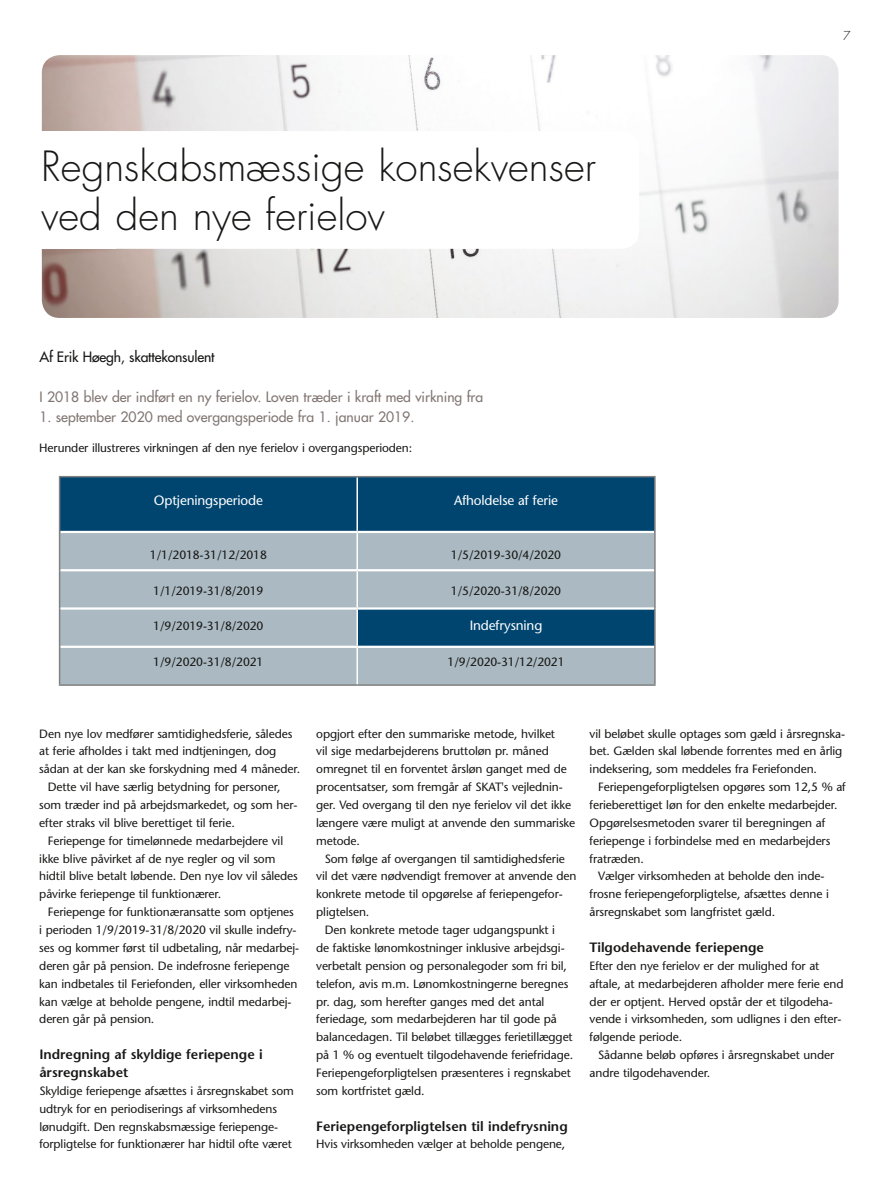
<style>
.page{position:relative;width:893px;height:1191px;background:#fff}
.page>*{position:absolute;margin:0;border:0;box-sizing:border-box;transform-origin:0 0}
.t1{font:300 40.5px/49.5px "Futura";color:#181716}
.t2{font:13.95px "Futura";color:#827773}
.t3{font:13.95px "Futura";letter-spacing:-.01em;color:#181716}
.t4{font:600 13.5px/18px "Stone Sans";color:#181716}
.t5{font:13.5px "Stone Sans";letter-spacing:-.01em;color:#fff}
.t6{font:12px/17.9px "Stone Sans";letter-spacing:-.01em;color:#181716}
.t7{font:300 12px "Futura";color:#181716}
</style>
<div class="page">
<img style="left:42px;top:55px;width:797px;height:263px">
<div style="left:60px;top:477px;width:594px;height:54px;background:#004570"></div>
<svg style="left:60px;top:533px;width:594px;height:151px;background:#96acb8"></svg>
<hr style="left:356px;top:477px;width:2px;height:54px;background:#fff">
<hr style="left:356px;top:533px;width:2px;height:36px;background:#fff">
<hr style="left:356px;top:571px;width:2px;height:36px;background:#fff">
<hr style="left:356px;top:609px;width:2px;height:36px;background:#fff">
<hr style="left:356px;top:648px;width:2px;height:36px;background:#fff">
<hr style="left:60px;top:569px;width:297px;height:2px;background:#fff">
<hr style="left:60px;top:607px;width:297px;height:2px;background:#fff">
<hr style="left:60px;top:645px;width:297px;height:3px;background:#fff">
<hr style="left:357px;top:569px;width:297px;height:2px;background:#fff">
<hr style="left:357px;top:607px;width:297px;height:2px;background:#fff">
<hr style="left:357px;top:645px;width:297px;height:3px;background:#fff">
<hr style="left:59px;top:476px;width:298px;height:1px;background:#808080">
<hr style="left:59px;top:477px;width:1px;height:55px;background:#808080">
<hr style="left:357px;top:476px;width:299px;height:1px;background:#808080">
<hr style="left:654px;top:477px;width:2px;height:55px;background:#808080">
<hr style="left:59px;top:532px;width:1px;height:38px;background:#808080">
<hr style="left:654px;top:532px;width:2px;height:38px;background:#808080">
<hr style="left:59px;top:570px;width:1px;height:38px;background:#808080">
<hr style="left:654px;top:570px;width:2px;height:38px;background:#808080">
<hr style="left:59px;top:608px;width:1px;height:39px;background:#808080">
<hr style="left:654px;top:608px;width:2px;height:39px;background:#808080">
<hr style="left:59px;top:647px;width:1px;height:37px;background:#808080">
<hr style="left:654px;top:647px;width:2px;height:37px;background:#808080">
<hr style="left:59px;top:684px;width:298px;height:2px;background:#808080">
<hr style="left:357px;top:684px;width:299px;height:2px;background:#808080">
<div style="left:0;top:131px;width:116px;height:118px;background:#fff"></div>
<div style="left:41px;top:131px;width:598px;height:118px;background:#fff;border-radius:18px"></div>
<p class="t1" style="left:41px;top:142px;width:556px">Regnskabsmæssige konsekvenser ved den nye ferielov</p>
<p class="t3" style="left:39px;top:348px;width:177px">Af Erik Høegh, skattekonsulent</p>
<p class="t2" style="left:39px;top:388px;width:445px">I 2018 blev der indført en ny ferielov. Loven træder i kraft med virkning fra</p>
<p class="t2" style="left:39px;top:408px;width:377px">1. september 2020 med overgangsperiode fra 1. januar 2019.</p>
<p class="t6" style="left:39px;top:438px;width:374px">Herunder illustreres virkningen af den nye ferielov i overgangsperioden:</p>
<p class="t5" style="left:154px;top:492px;width:111px">Optjeningsperiode</p>
<p class="t5" style="left:454px;top:492px;width:105px">Afholdelse af ferie</p>
<p class="t6" style="left:150px;top:546px;width:118px">1/1/2018-31/12/2018</p>
<p class="t6" style="left:451px;top:546px;width:112px">1/5/2019-30/4/2020</p>
<p class="t6" style="left:153px;top:581px;width:112px">1/1/2019-31/8/2019</p>
<p class="t6" style="left:451px;top:581px;width:112px">1/5/2020-31/8/2020</p>
<p class="t6" style="left:153px;top:617px;width:112px">1/9/2019-31/8/2020</p>
<p class="t5" style="left:470px;top:617px;width:74px">Indefrysning</p>
<p class="t6" style="left:153px;top:653px;width:112px">1/9/2020-31/8/2021</p>
<p class="t6" style="left:448px;top:653px;width:118px">1/9/2020-31/12/2021</p>
<p class="t7" style="left:843px;top:28px;width:9px">7</p>
<p class="t6" style="left:39px;top:724px;width:254px">Den nye lov medfører samtidighedsferie, således</p>
<p class="t6" style="left:39px;top:742px;width:238px">at ferie afholdes i takt med indtjeningen, dog</p>
<p class="t6" style="left:39px;top:760px;width:262px">sådan at der kan ske forskydning med 4 måneder.</p>
<p class="t6" style="left:48px;top:778px;width:234px">Dette vil have særlig betydning for personer,</p>
<p class="t6" style="left:39px;top:796px;width:260px">som træder ind på arbejdsmarkedet, og som her-</p>
<p class="t6" style="left:39px;top:813px;width:197px">efter straks vil blive berettiget til ferie.</p>
<p class="t6" style="left:48px;top:831px;width:237px">Feriepenge for timelønnede medarbejdere vil</p>
<p class="t6" style="left:39px;top:849px;width:238px">ikke blive påvirket af de nye regler og vil som</p>
<p class="t6" style="left:39px;top:867px;width:260px">hidtil blive betalt løbende. Den nye lov vil således</p>
<p class="t6" style="left:39px;top:885px;width:183px">påvirke feriepenge til funktionærer.</p>
<p class="t6" style="left:48px;top:903px;width:248px">Feriepenge for funktionæransatte som optjenes</p>
<p class="t6" style="left:39px;top:921px;width:259px">i perioden 1/9/2019-31/8/2020 vil skulle indefry-</p>
<p class="t6" style="left:39px;top:938px;width:261px">ses og kommer først til udbetaling, når medarbej-</p>
<p class="t6" style="left:39px;top:956px;width:252px">deren går på pension. De indefrosne feriepenge</p>
<p class="t6" style="left:39px;top:974px;width:260px">kan indbetales til Feriefonden, eller virksomheden</p>
<p class="t6" style="left:39px;top:992px;width:254px">kan vælge at beholde pengene, indtil medarbej-</p>
<p class="t6" style="left:39px;top:1010px;width:117px">deren går på pension.</p>
<p class="t4" style="left:39px;top:1045px;width:225px">Indregning af skyldige feriepenge i årsregnskabet</p>
<p class="t6" style="left:39px;top:1081px;width:256px">Skyldige feriepenge afsættes i årsregnskabet som udtryk for en periodiserings af virksomhedens lønudgift. Den regnskabsmæssige feriepenge&shy;forpligtelse for funktionærer har hidtil ofte været</p>
<p class="t6" style="left:316px;top:724px;width:240px">opgjort efter den summariske metode, hvilket</p>
<p class="t6" style="left:316px;top:742px;width:234px">vil sige medarbejderens bruttoløn pr. måned</p>
<p class="t6" style="left:316px;top:760px;width:252px">omregnet til en forventet årsløn ganget med de</p>
<p class="t6" style="left:316px;top:778px;width:248px">procentsatser, som fremgår af SKAT's vejlednin-</p>
<p class="t6" style="left:316px;top:796px;width:256px">ger. Ved overgang til den nye ferielov vil det ikke</p>
<p class="t6" style="left:316px;top:813px;width:260px">længere være muligt at anvende den summariske</p>
<p class="t6" style="left:316px;top:831px;width:45px">metode.</p>
<p class="t6" style="left:325px;top:849px;width:242px">Som følge af overgangen til samtidighedsferie</p>
<p class="t6" style="left:316px;top:867px;width:262px">vil det være nødvendigt fremover at anvende den</p>
<p class="t6" style="left:316px;top:885px;width:248px">konkrete metode til opgørelse af feriepengefor-</p>
<p class="t6" style="left:316px;top:903px;width:55px">pligtelsen.</p>
<p class="t6" style="left:325px;top:921px;width:232px">Den konkrete metode tager udgangspunkt i</p>
<p class="t6" style="left:316px;top:938px;width:250px">de faktiske lønomkostninger inklusive arbejdsgi-</p>
<p class="t6" style="left:316px;top:956px;width:252px">verbetalt pension og personalegoder som fri bil,</p>
<p class="t6" style="left:316px;top:974px;width:254px">telefon, avis m.m. Lønomkostningerne beregnes</p>
<p class="t6" style="left:316px;top:992px;width:230px">pr. dag, som herefter ganges med det antal</p>
<p class="t6" style="left:316px;top:1010px;width:242px">feriedage, som medarbejderen har til gode på</p>
<p class="t6" style="left:316px;top:1028px;width:258px">balancedagen. Til beløbet tillægges ferietillægget</p>
<p class="t6" style="left:316px;top:1046px;width:258px">på 1 % og eventuelt tilgodehavende feriefridage.</p>
<p class="t6" style="left:316px;top:1063px;width:256px">Feriepengeforpligtelsen præsenteres i regnskabet</p>
<p class="t6" style="left:316px;top:1081px;width:110px">som kortfristet gæld.</p>
<p class="t4" style="left:316px;top:1116px;width:253px">Feriepengeforpligtelsen til indefrysning</p>
<p class="t6" style="left:316px;top:1135px;width:251px">Hvis virksomheden vælger at beholde pengene,</p>
<p class="t6" style="left:590px;top:724px;width:257px">vil beløbet skulle optages som gæld i årsregnska-</p>
<p class="t6" style="left:590px;top:742px;width:254px">bet. Gælden skal løbende forrentes med en årlig</p>
<p class="t6" style="left:590px;top:760px;width:229px">indeksering, som meddeles fra Feriefonden.</p>
<p class="t6" style="left:598px;top:778px;width:249px">Feriepengeforpligtelsen opgøres som 12,5 % af</p>
<p class="t6" style="left:590px;top:796px;width:249px">ferieberettiget løn for den enkelte medarbejder.</p>
<p class="t6" style="left:590px;top:813px;width:237px">Opgørelsesmetoden svarer til beregningen af</p>
<p class="t6" style="left:590px;top:831px;width:242px">feriepenge i forbindelse med en medarbejders</p>
<p class="t6" style="left:590px;top:849px;width:56px">fratræden.</p>
<p class="t6" style="left:598px;top:867px;width:228px">Vælger virksomheden at beholde den inde-</p>
<p class="t6" style="left:590px;top:885px;width:241px">frosne feriepengeforpligtelse, afsættes denne i</p>
<p class="t6" style="left:590px;top:903px;width:187px">årsregnskabet som langfristet gæld.</p>
<p class="t4" style="left:590px;top:938px;width:176px">Tilgodehavende feriepenge</p>
<p class="t6" style="left:590px;top:956px;width:231px">Efter den nye ferielov er der mulighed for at</p>
<p class="t6" style="left:590px;top:974px;width:255px">aftale, at medarbejderen afholder mere ferie end</p>
<p class="t6" style="left:590px;top:992px;width:245px">der er optjent. Herved opstår der et tilgodeha-</p>
<p class="t6" style="left:590px;top:1010px;width:253px">vende i virksomheden, som udlignes i den efter-</p>
<p class="t6" style="left:590px;top:1028px;width:94px">følgende periode.</p>
<p class="t6" style="left:598px;top:1046px;width:238px">Sådanne beløb opføres i årsregnskabet under</p>
<p class="t6" style="left:590px;top:1064px;width:122px">andre tilgodehavender.</p>
</div>
